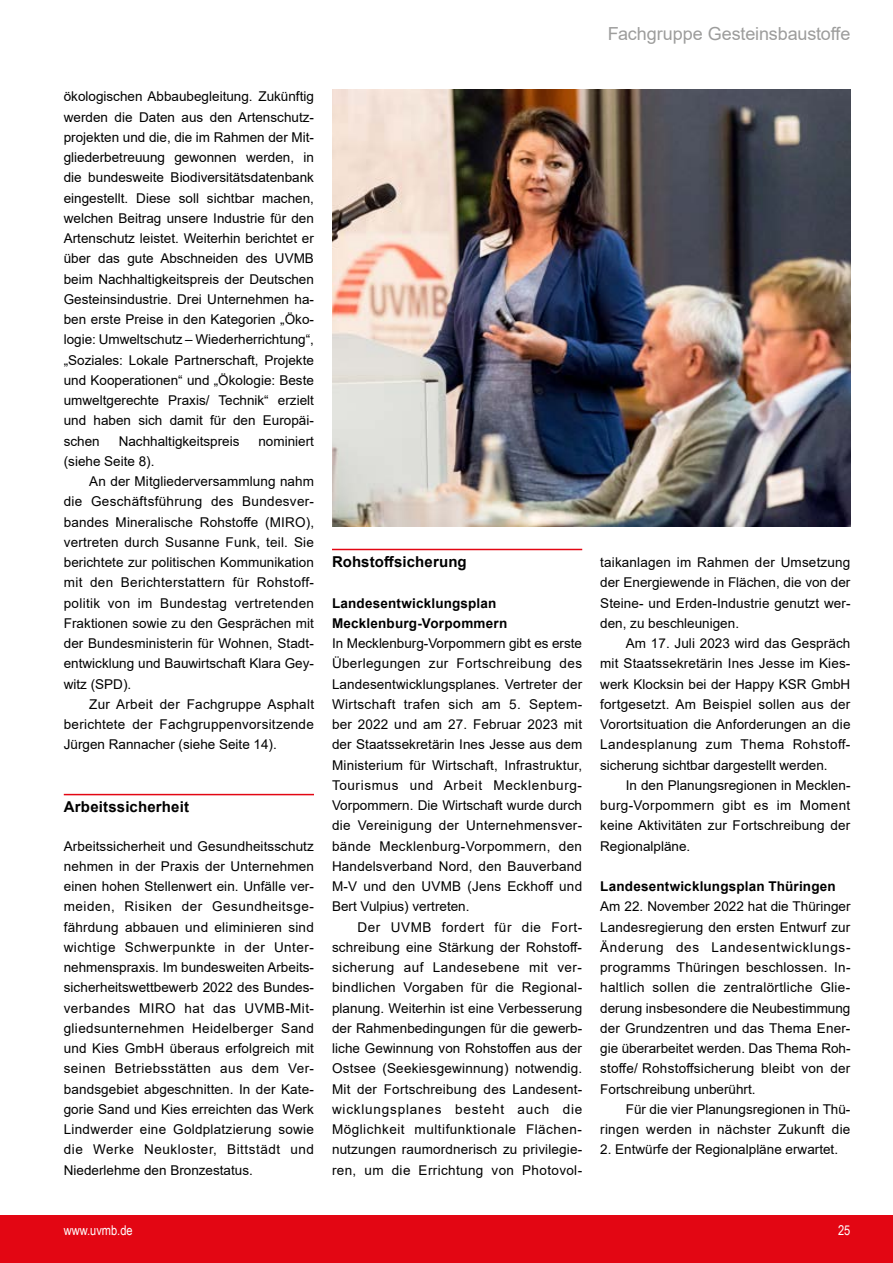
<style>
.page{position:relative;width:893px;height:1263px;background:#fff}
.page>*{position:absolute;margin:0;border:0;box-sizing:border-box;transform-origin:0 0}
.t1{font:18px "Arial";letter-spacing:-.005em;color:#9d9d9c}
.t2{font:700 15px "Arial";letter-spacing:.01em;color:#000}
.t3{font:13.5px/20.2px "Arial";letter-spacing:.005em;color:#000;text-align:justify}
.t4{font:13.5px "Arial";letter-spacing:.025em;color:#000}
.t5{font:700 13.5px/20.2px "Arial";letter-spacing:.015em;color:#000}
.t6{font:13.5px "Arial Narrow";color:#fff}
</style>
<div class="page">
<div style="left:0;top:1215px;width:893px;height:48px;background:#e30613"></div>
<hr style="left:64px;top:794px;width:250px;height:1px;background:#e30613">
<hr style="left:332px;top:549px;width:250px;height:1px;background:#e30613">
<img style="left:332px;top:89px;width:518px;height:437px">
<h1 class="t1" style="left:608px;top:22px;width:244px">Fachgruppe Gesteinsbaustoffe</h1>
<p class="t3" style="left:64px;top:86px;width:252px">ökologischen Abbaubegleitung. Zukünftig werden die Daten aus den Artenschutz&shy;projekten und die, die im Rahmen der Mit&shy;gliederbetreuung gewonnen werden, in die bundesweite Biodiversitätsdatenbank eingestellt. Diese soll sichtbar machen, welchen Beitrag unsere Industrie für den Artenschutz leistet. Weiterhin berichtet er über das gute Abschneiden des UVMB beim Nachhaltigkeitspreis der Deutschen Gesteinsindustrie. Drei Unternehmen ha&shy;ben erste Preise in den Kategorien „Öko&shy;logie: Umweltschutz – Wiederherrichtung“, „Soziales: Lokale Partnerschaft, Projekte und Kooperationen“ und „Ökologie: Beste umweltgerechte Praxis/ Technik“ erzielt und haben sich damit für den Europäi&shy;schen</p>
<p class="t3" style="left:119px;top:431px;width:122px">Nachhaltigkeitspreis</p>
<p class="t3" style="left:258px;top:431px;width:57px">nominiert</p>
<p class="t3" style="left:64px;top:451px;width:92px">(siehe Seite 8).</p>
<p class="t3" style="left:89px;top:471px;width:226px">An der Mitgliederversammlung nahm</p>
<p class="t4" style="left:64px;top:492px;width:252px">die Geschäftsführung des Bundesver-</p>
<p class="t3" style="left:64px;top:512px;width:252px">bandes Mineralische Rohstoffe (MIRO),</p>
<p class="t3" style="left:64px;top:532px;width:252px">vertreten durch Susanne Funk, teil. Sie</p>
<p class="t3" style="left:64px;top:552px;width:252px">berichtete zur politischen Kommunikation</p>
<p class="t4" style="left:64px;top:573px;width:252px">mit den Berichterstattern für Rohstoff-</p>
<p class="t4" style="left:64px;top:593px;width:252px">politik von im Bundestag vertretenden</p>
<p class="t3" style="left:64px;top:613px;width:252px">Fraktionen sowie zu den Gesprächen mit</p>
<p class="t3" style="left:64px;top:633px;width:252px">der Bundesministerin für Wohnen, Stadt-</p>
<p class="t3" style="left:64px;top:653px;width:252px">entwicklung und Bauwirtschaft Klara Gey-</p>
<p class="t3" style="left:64px;top:674px;width:69px">witz (SPD).</p>
<p class="t3" style="left:89px;top:694px;width:226px">Zur Arbeit der Fachgruppe Asphalt</p>
<p class="t3" style="left:64px;top:714px;width:252px">berichtete der Fachgruppenvorsitzende</p>
<p class="t3" style="left:64px;top:734px;width:215px">Jürgen Rannacher (siehe Seite 14).</p>
<p class="t2" style="left:64px;top:796px;width:127px">Arbeitssicherheit</p>
<p class="t3" style="left:64px;top:836px;width:252px">Arbeitssicherheit und Gesundheitsschutz nehmen in der Praxis der Unternehmen einen hohen Stellenwert ein. Unfälle ver&shy;meiden, Risiken der Gesundheitsge&shy;fährdung abbauen und eliminieren sind wichtige Schwerpunkte in der Unter&shy;nehmenspraxis. Im bundesweiten Arbeits&shy;sicherheitswettbewerb 2022 des Bundes&shy;verbandes MIRO hat das UVMB-Mit&shy;gliedsunternehmen Heidelberger Sand und Kies GmbH überaus erfolgreich mit seinen Betriebsstätten aus dem Ver&shy;bandsgebiet abgeschnitten. In der Kate&shy;gorie Sand und Kies erreichten das Werk Lindwerder eine Goldplatzierung sowie die Werke Neukloster, Bittstädt und Niederlehme den Bronzestatus.</p>
<p class="t2" style="left:332px;top:551px;width:136px">Rohstoffsicherung</p>
<p class="t5" style="left:332px;top:593px;width:177px">Landesentwicklungsplan<br>Mecklenburg-Vorpommern</p>
<p class="t3" style="left:332px;top:633px;width:252px">In Mecklenburg-Vorpommern gibt es erste Überlegungen zur Fortschreibung des Landesentwicklungsplanes. Vertreter der Wirtschaft trafen sich am 5. Septem&shy;ber 2022 und am 27. Februar 2023 mit der Staatssekretärin Ines Jesse aus dem Ministerium für Wirtschaft, Infrastruktur, Tourismus und Arbeit Mecklenburg-Vorpommern. Die Wirtschaft wurde durch die Vereinigung der Unternehmensver&shy;bände Mecklenburg-Vorpommern, den Handelsverband Nord, den Bauverband M-V und den UVMB (Jens Eckhoff und Bert Vulpius) vertreten.</p>
<p class="t3" style="left:332px;top:917px;width:252px;text-indent:26px">Der UVMB fordert für die Fort&shy;schreibung eine Stärkung der Rohstoff&shy;sicherung auf Landesebene mit ver&shy;bindlichen Vorgaben für die Regional&shy;planung. Weiterhin ist eine Verbesserung der Rahmenbedingungen für die gewerb&shy;liche Gewinnung von Rohstoffen aus der Ostsee (Seekiesgewinnung) notwendig.<br>Mit der Fortschreibung des Landesent&shy;wicklungsplanes besteht auch die Möglichkeit multifunktionale Flächen&shy;nutzungen raumordnerisch zu privilegie&shy;ren, um die Errichtung von Photovol-</p>
<p class="t3" style="left:600px;top:552px;width:252px">taikanlagen im Rahmen der Umsetzung der Energiewende in Flächen, die von der Steine- und Erden-Industrie genutzt wer&shy;den, zu beschleunigen.</p>
<p class="t3" style="left:600px;top:633px;width:252px;text-indent:26px">Am 17. Juli 2023 wird das Gespräch mit Staatssekretärin Ines Jesse im Kies&shy;werk Klocksin bei der Happy KSR GmbH fortgesetzt. Am Beispiel sollen aus der Vorortsituation die Anforderungen an die Landesplanung zum Thema Rohstoff&shy;sicherung sichtbar dargestellt werden.</p>
<p class="t3" style="left:600px;top:775px;width:252px;text-indent:26px">In den Planungsregionen in Mecklen&shy;burg-Vorpommern gibt es im Moment keine Aktivitäten zur Fortschreibung der Regionalpläne.</p>
<p class="t5" style="left:600px;top:876px;width:237px">Landesentwicklungsplan Thüringen</p>
<p class="t3" style="left:600px;top:896px;width:252px">Am 22. November 2022 hat die Thüringer Landesregierung den ersten Entwurf zur Änderung des Landesentwicklungs&shy;programms Thüringen beschlossen. In&shy;haltlich sollen die zentralörtliche Glie&shy;derung insbesondere die Neubestimmung der Grundzentren und das Thema Ener&shy;gie überarbeitet werden. Das Thema Roh&shy;stoffe/ Rohstoffsicherung bleibt von der Fortschreibung unberührt.</p>
<p class="t3" style="left:600px;top:1099px;width:252px;text-align:right">Für die vier Planungsregionen in Thü&shy;ringen werden in nächster Zukunft die</p>
<p class="t3" style="left:600px;top:1139px;width:239px">2. Entwürfe der Regionalpläne erwartet.</p>
<p class="t6" style="left:64px;top:1221px;width:70px">www.uvmb.de</p>
<p class="t6" style="left:838px;top:1221px;width:14px">25</p>
</div>
